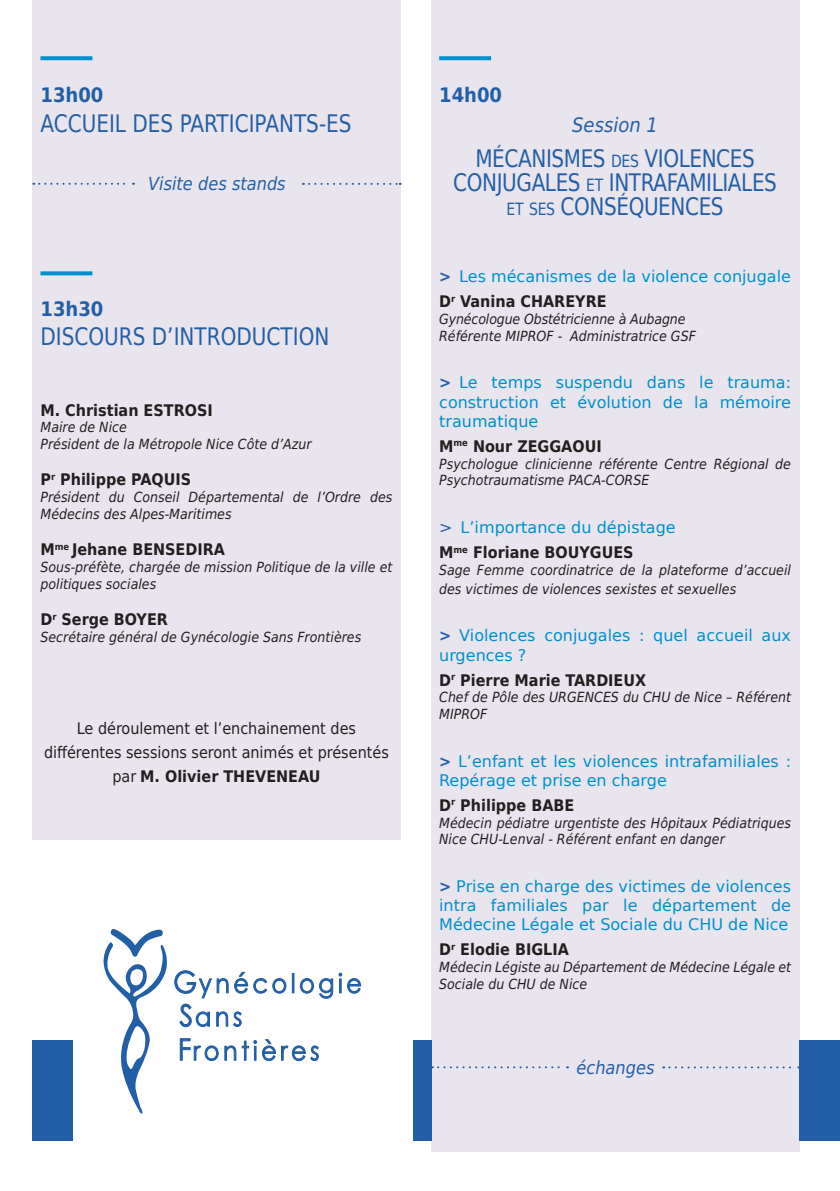
<style>
.page{position:relative;width:840px;height:1191px;background:#fff}
.page>*{position:absolute;margin:0;border:0;box-sizing:border-box;transform-origin:0 0}
.t1{font:24px/24px "DejaVu Sans";letter-spacing:-.02em;color:#235fa6;text-align:center;scale:.83 1}
.t2{font:24px "DejaVu Sans";color:#235fa6;scale:.83 1}
.t3{font:700 20px "DejaVu Sans Condensed";color:#235fa6}
.t4{font:italic 20px "DejaVu Sans Condensed";color:#235fa6}
.t5{font:italic 18px "DejaVu Sans Condensed";color:#235fa6}
.t6{font:16px/19.2px "DejaVu Sans";color:#0090cc;text-align:justify}
.t7{font:700 16px "DejaVu Sans Condensed";color:#231f20}
.t8{font:16px/24px "DejaVu Sans Condensed";color:#231f20;text-align:center}
.t9{font:italic 14px/16.8px "DejaVu Sans Condensed";color:#231f20}
.s1{font-weight:700}
.s2{font-size:16.8px}
.s3{font-family:"DejaVu Sans Condensed";font-weight:700;color:#235fa6}
.s4{color:#235fa6}
</style>
<div class="page">
<div style="left:431px;top:0;width:368px;height:1151px;background:#e9e5ee"></div>
<div style="left:32px;top:0;width:368px;height:839px;background:#e9e5ee"></div>
<svg style="left:40px;top:56px;width:52px;height:4px"></svg>
<svg style="left:40px;top:271px;width:52px;height:4px"></svg>
<svg style="left:439px;top:56px;width:52px;height:4px"></svg>
<svg style="left:663px;top:1066px;width:135px;height:2px"></svg>
<svg style="left:438px;top:1066px;width:129px;height:2px"></svg>
<svg style="left:303px;top:183px;width:97px;height:2px"></svg>
<svg style="left:33px;top:183px;width:101px;height:2px"></svg>
<div style="left:799px;top:1040px;width:40px;height:101px;background:#235fa6"></div>
<div style="left:32px;top:1040px;width:40px;height:101px;background:#235fa6"></div>
<div style="left:412px;top:1040px;width:19px;height:101px;background:#235fa6"></div>
<svg style="left:103px;top:929px;width:64px;height:184px"></svg>
<svg style="left:179px;top:1038px;width:140px;height:23px"></svg>
<svg style="left:174px;top:970px;width:187px;height:57px"></svg>
<h2 class="t3" style="left:40px;top:79px;width:64px">13h00</h2>
<h1 class="t2" style="left:40px;top:102px;width:376px">ACCUEIL DES PARTICIPANTS-ES</h1>
<p class="t5" style="left:148px;top:171px;width:139px">Visite des stands</p>
<h2 class="t3" style="left:40px;top:292px;width:64px">13h30</h2>
<h1 class="t2" style="left:40px;top:316px;width:349px">DISCOURS D’INTRODUCTION</h1>
<p class="t7" style="left:40px;top:397px;width:174px">M. Christian ESTROSI</p>
<p class="t9" style="left:40px;top:419px;width:272px">Maire de Nice<br>Président de la Métropole Nice Côte d’Azur</p>
<p class="t7" style="left:40px;top:466px;width:152px">P<sup>r</sup> Philippe PAQUIS</p>
<p class="t9" style="left:40px;top:489px;width:353px">Président du Conseil Départemental de l’Ordre des<br>Médecins des Alpes-Maritimes</p>
<p class="t7" style="left:40px;top:536px;width:186px">M<sup>me</sup> Jehane BENSEDIRA</p>
<p class="t9" style="left:40px;top:558px;width:353px">Sous-préfète, chargée de mission Politique de la ville et politiques sociales</p>
<p class="t7" style="left:40px;top:606px;width:129px">D<sup>r</sup> Serge BOYER</p>
<p class="t9" style="left:40px;top:628px;width:322px">Secrétaire général de Gynécologie Sans Frontières</p>
<p class="t8" style="left:44px;top:716px;width:346px">Le déroulement et l’enchainement des différentes sessions seront animés et présentés par <span class="s1">M. Olivier THEVENEAU</span></p>
<h2 class="t3" style="left:439px;top:79px;width:64px">14h00</h2>
<h2 class="t4" style="left:572px;top:110px;width:87px">Session 1</h2>
<h1 class="t1" style="left:453px;top:146px;width:391px">MÉCANISMES <span class="s2">DES</span> VIOLENCES<br>CONJUGALES <span class="s2">ET</span> INTRAFAMILIALES<br><span class="s2">ET SES</span> CONSÉQUENCES</h1>
<p class="t6" style="left:439px;top:267px;width:353px"><span class="s3">&gt;</span> Les mécanismes de la violence conjugale</p>
<p class="t7" style="left:439px;top:288px;width:169px">D<sup>r</sup> Vanina CHAREYRE</p>
<p class="t9" style="left:439px;top:311px;width:258px">Gynécologue Obstétricienne à Aubagne<br>Référente MIPROF - Administratrice GSF</p>
<p class="t6" style="left:439px;top:373px;width:353px"><span class="s3">&gt;</span> Le temps suspendu dans le trauma: construction et évolution de la mémoire traumatique</p>
<p class="t7" style="left:439px;top:433px;width:164px">M<sup>me</sup> Nour ZEGGAOUI</p>
<p class="t9" style="left:439px;top:455px;width:353px">Psychologue clinicienne référente Centre Régional de<br>Psychotraumatisme PACA-CORSE</p>
<p class="t6" style="left:439px;top:517px;width:238px"><span class="s4">&gt;</span> L’importance du dépistage</p>
<p class="t7" style="left:439px;top:539px;width:196px">M<sup>me</sup> Floriane BOUYGUES</p>
<p class="t9" style="left:439px;top:560px;width:353px;line-height:19.2px">Sage Femme coordinatrice de la plateforme d’accueil des victimes de violences sexistes et sexuelles</p>
<p class="t6" style="left:439px;top:625px;width:353px"><span class="s3">&gt;</span> Violences conjugales : quel accueil aux urgences ?</p>
<p class="t7" style="left:439px;top:666px;width:208px">D<sup>r</sup> Pierre Marie TARDIEUX</p>
<p class="t9" style="left:439px;top:689px;width:353px">Chef de Pôle des URGENCES du CHU de Nice – Référent<br>MIPROF</p>
<p class="t6" style="left:439px;top:751px;width:353px"><span class="s3">&gt;</span> L’enfant et les violences intrafamiliales :<br>Repérage et prise en charge</p>
<p class="t7" style="left:439px;top:792px;width:136px">D<sup>r</sup> Philippe BABE</p>
<p class="t9" style="left:439px;top:814px;width:353px">Médecin pédiatre urgentiste des Hôpitaux Pédiatriques<br>Nice CHU-Lenval - Référent enfant en danger</p>
<p class="t6" style="left:439px;top:876px;width:353px"><span class="s3">&gt;</span> Prise en charge des victimes de violences intra familiales par le département de Médecine Légale et Sociale du CHU de Nice</p>
<p class="t7" style="left:439px;top:936px;width:131px">D<sup>r</sup> Elodie BIGLIA</p>
<p class="t9" style="left:439px;top:958px;width:353px">Médecin Légiste au Département de Médecine Légale et<br>Sociale du CHU de Nice</p>
<p class="t5" style="left:576px;top:1054px;width:80px">échanges</p>
</div>
